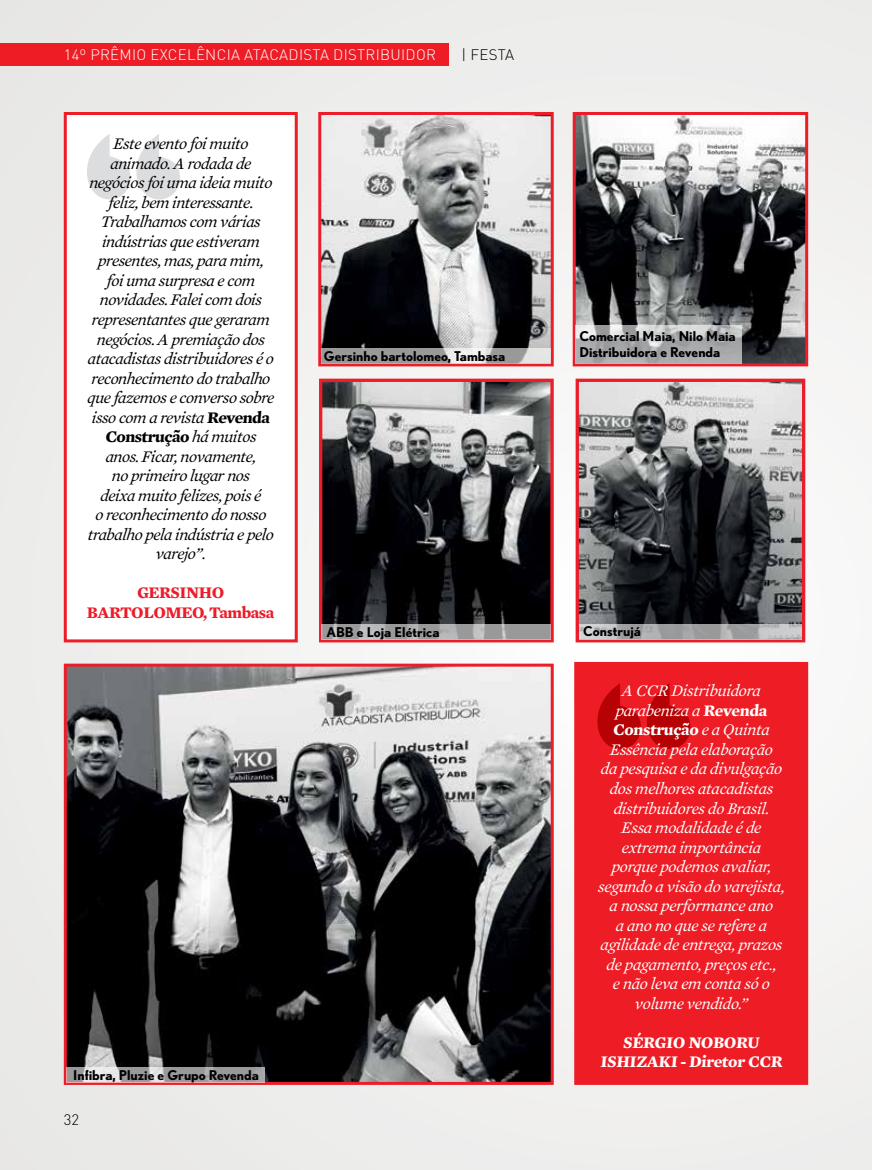
<style>
.page{position:relative;width:872px;height:1170px;background:#fff}
.page>*{position:absolute;margin:0;border:0;box-sizing:border-box;transform-origin:0 0}
.t1{font:italic 16.5px/19.5px "Mercury Text G1";letter-spacing:-.03em;color:#000;text-align:center}
.t2{font:italic 16.5px/19.5px "Mercury Text G1";letter-spacing:-.02em;color:#fff;text-align:center}
.t3{font:700 16.5px/19.5px "Mercury Text G1";color:#fff;text-align:center}
.t4{font:700 16.5px/19.5px "Mercury Text G1";letter-spacing:-.03em;color:#ed1c29;text-align:center}
.t5{font:300 15px "DIN Pro";letter-spacing:.02em;color:#fff}
.t6{font:300 15px "DIN Pro";letter-spacing:.02em;color:#000}
.t7{font:700 13.5px/16.2px "Nobel";color:#000}
.s1{font-weight:700;font-style:normal}
</style>
<div class="page">
<div style="left:0;top:0;width:872px;height:1169px;background:#eeedec"></div>
<div style="left:0;top:43px;width:449px;height:23px;background:#ed1c25"></div>
<img style="left:322px;top:116px;width:228px;height:232px">
<div style="left:318px;top:112px;width:236px;height:254px;border:3px solid #ed1c29"></div>
<img style="left:68px;top:667px;width:482px;height:413px">
<div style="left:64px;top:663px;width:490px;height:421px;border:3px solid #ed1c29"></div>
<img style="left:576px;top:116px;width:228px;height:246px">
<div style="left:572px;top:112px;width:236px;height:254px;border:3px solid #ed1c29"></div>
<img style="left:323px;top:382px;width:227px;height:241px">
<div style="left:319px;top:378px;width:235px;height:264px;border:3px solid #ed1c29"></div>
<img style="left:579px;top:382px;width:222px;height:241px">
<div style="left:575px;top:378px;width:230px;height:264px;border:3px solid #ed1c29"></div>
<div style="left:64px;top:112px;width:234px;height:530px;background:#fff;border:3px solid #ed1c25"></div>
<div style="left:574px;top:662px;width:234px;height:422px;background:#ed1c25"></div>
<svg style="left:321px;top:348px;width:229px;height:15px;fill:#999"></svg>
<svg style="left:321px;top:623px;width:229px;height:16px;background:#9a9a9b"></svg>
<svg style="left:66px;top:1067px;width:198px;height:15px;fill:#999"></svg>
<svg style="left:579px;top:623px;width:222px;height:16px;background:#a5a6a8"></svg>
<svg style="left:575px;top:325px;width:167px;height:38px;background:#b3b3b5"></svg>
<svg style="left:87px;top:134px;width:93px;height:65px"></svg>
<svg style="left:597px;top:683px;width:93px;height:66px"></svg>
<p class="t5" style="left:64px;top:45px;width:374px">14º PRÊMIO EXCELÊNCIA ATACADISTA DISTRIBUIDOR</p>
<p class="t6" style="left:461px;top:45px;width:54px">| FESTA</p>
<p class="t1" style="left:87px;top:133px;width:190px">Este evento foimuito animado.A rodada de negócios foiuma ideia muito feliz, bem interessante.<br>Trabalhamos com várias indústrias que estiveram presentes, mas, para mim, foiuma surpresa e com novidades.Faleicom dois representantes que geraram negócios.A premiação dos atacadistas distribuidores é o reconhecimento do trabalho que fazemos e converso sobre isso com a revista <span class="s1">Revenda<br>Construção</span> há muitos anos.Ficar, novamente,<br>no primeiro lugar nos<br>deixa muito felizes, pois é<br>o reconhecimento do nosso trabalho pela indústria e pelo varejo”.</p>
<p class="t4" style="left:87px;top:582px;width:189px">GERSINHO<br>BARTOLOMEO, Tambasa</p>
<p class="t7" style="left:324px;top:348px;width:183px">Gersinho bartolomeo, Tambasa</p>
<p class="t7" style="left:579px;top:327px;width:158px">Comercial Maia, Nilo Maia<br>Distribuidora e Revenda</p>
<p class="t7" style="left:326px;top:623px;width:115px">ABB e Loja Elétrica</p>
<p class="t7" style="left:583px;top:622px;width:59px">Construjá</p>
<p class="t7" style="left:73px;top:1066px;width:187px">Infibra, Pluzie e Grupo Revenda</p>
<p class="t6" style="left:64px;top:1109px;width:17px">32</p>
<p class="t2" style="left:598px;top:680px;width:188px">A CCR Distribuidora parabeniza a <span class="s1">Revenda<br>Construção</span> e a Quinta<br>Essência pela elaboração da pesquisa e da divulgação dos melhores atacadistas distribuidores do Brasil.<br>Essa modalidade é de extrema importância porque podemos avaliar, segundo a visão do varejista, a nossa performance ano<br>a ano no que se refere a agilidade de entrega, prazos de pagamento, preços etc.,<br>e não leva em conta só o volume vendido.”</p>
<p class="t3" style="left:600px;top:1031px;width:185px">SÉRGIO NOBORU<br>ISHIZAKI - Diretor CCR</p>
</div>
